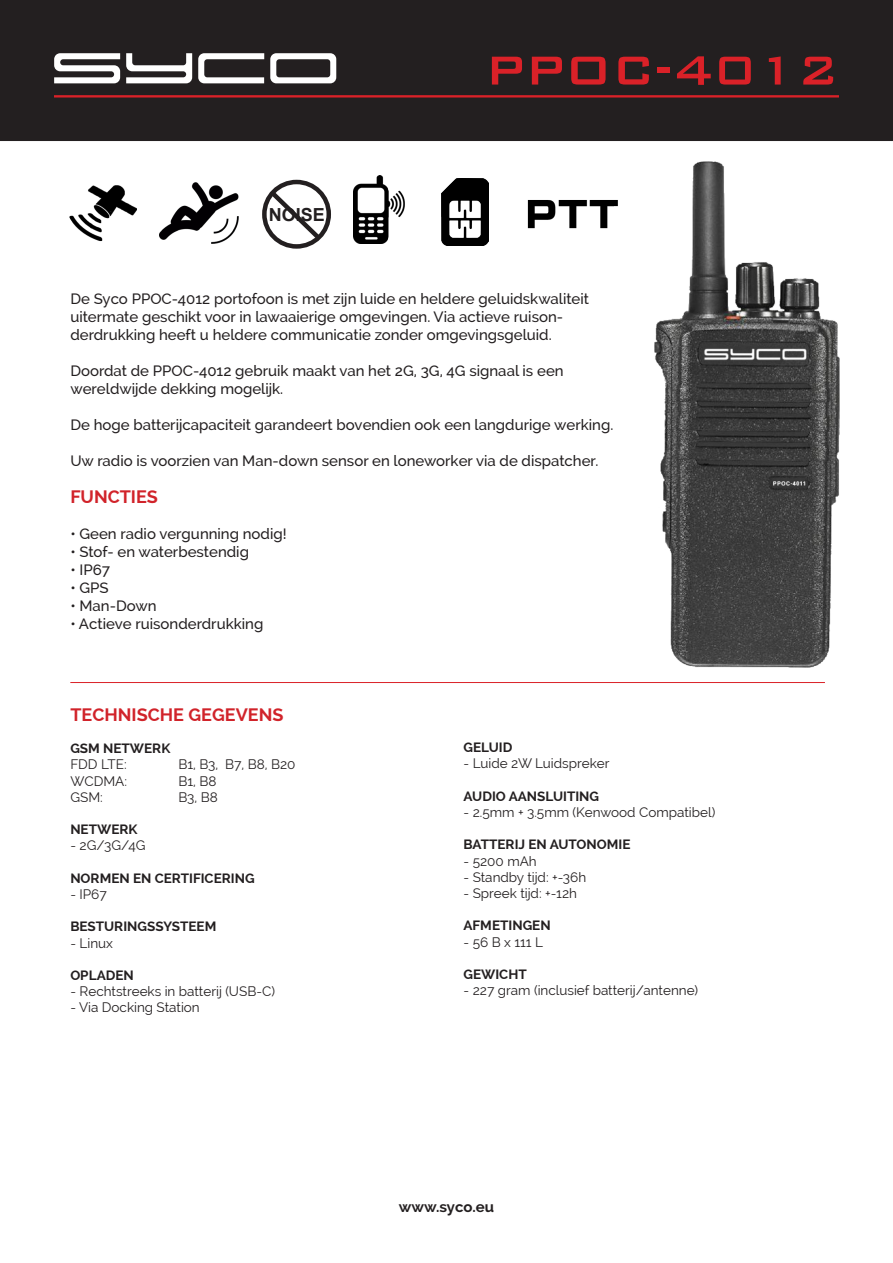
<style>
.page{position:relative;width:893px;height:1263px;background:#fff}
.page>*{position:absolute;margin:0;border:0;box-sizing:border-box;transform-origin:0 0}
.t1{font:500 54px "Bank Gothic BT";letter-spacing:-.005em;color:#da2128}
.t2{font:700 18px "Raleway";color:#d1232a}
.t3{font:700 18px "Arial";color:#231f20}
.t4{font:500 15px/18px "Raleway";color:#231f20}
.t5{font:700 15px "Raleway";color:#231f20}
.t6{font:13.5px "Raleway";color:#231f20}
.t7{font:700 13.5px "Raleway";color:#231f20}
</style>
<div class="page">
<div style="left:1px;top:1px;width:891px;height:139px;background:#231f20"></div>
<div style="left:0;top:0;width:893px;height:141px;border:2px solid #231f20"></div>
<hr style="left:54px;top:95px;width:785px;height:3px;background:#da2128">
<svg style="left:54px;top:53px;width:282px;height:30px"></svg>
<hr style="left:70px;top:682px;width:755px;height:1px;background:#da2128">
<img style="left:655px;top:162px;width:184px;height:506px">
<img style="left:69px;top:185px;width:68px;height:57px">
<img style="left:354px;top:175px;width:51px;height:69px">
<img style="left:527px;top:200px;width:91px;height:29px">
<img style="left:441px;top:179px;width:47px;height:66px">
<img style="left:159px;top:182px;width:80px;height:62px">
<div style="left:262px;top:180px;width:69px;height:69px;border:4px solid #231f20;border-radius:50%"></div>
<svg style="left:267px;top:187px;width:59px;height:58px"></svg>
<p class="t3" style="left:269px;top:202px;width:58px">NOISE</p>
<p class="t1" style="left:485px;top:41px;width:356px">PPOC-4012</p>
<p class="t4" style="left:70px;top:290px;width:520px">De Syco PPOC-4012 portofoon is met zijn luide en heldere geluidskwaliteit</p>
<p class="t4" style="left:70px;top:308px;width:494px">uitermate geschikt voor in lawaaierige omgevingen. Via actieve ruison&shy;derdrukking heeft u heldere communicatie zonder omgevingsgeluid.</p>
<p class="t4" style="left:70px;top:362px;width:495px">Doordat de PPOC-4012 gebruik maakt van het 2G, 3G, 4G signaal is een</p>
<p class="t4" style="left:70px;top:380px;width:214px">wereldwijde dekking mogelijk.</p>
<p class="t4" style="left:70px;top:416px;width:544px">De hoge batterijcapaciteit garandeert bovendien ook een langdurige werking.</p>
<p class="t4" style="left:70px;top:452px;width:529px">Uw radio is voorzien van Man-down sensor en loneworker via de dispatcher.</p>
<p class="t2" style="left:70px;top:486px;width:89px">FUNCTIES</p>
<p class="t4" style="left:70px;top:524px;width:218px">• Geen radio vergunning nodig!</p>
<p class="t4" style="left:70px;top:542px;width:180px">• Stof- en waterbestendig</p>
<p class="t4" style="left:70px;top:560px;width:41px">• IP67</p>
<p class="t4" style="left:70px;top:578px;width:40px">• GPS</p>
<p class="t4" style="left:70px;top:596px;width:88px">• Man-Down</p>
<p class="t4" style="left:70px;top:614px;width:195px">• Actieve ruisonderdrukking</p>
<p class="t2" style="left:70px;top:704px;width:215px">TECHNISCHE GEGEVENS</p>
<p class="t7" style="left:70px;top:741px;width:102px">GSM NETWERK</p>
<p class="t6" style="left:70px;top:757px;width:58px">FDD LTE:</p>
<p class="t6" style="left:178px;top:757px;width:119px">B1, B3, B7, B8, B20</p>
<p class="t6" style="left:70px;top:773px;width:58px">WCDMA:</p>
<p class="t6" style="left:178px;top:773px;width:40px">B1, B8</p>
<p class="t6" style="left:70px;top:789px;width:34px">GSM:</p>
<p class="t6" style="left:178px;top:789px;width:41px">B3, B8</p>
<p class="t7" style="left:70px;top:822px;width:69px">NETWERK</p>
<p class="t6" style="left:70px;top:838px;width:77px">- 2G/3G/4G</p>
<p class="t7" style="left:70px;top:870px;width:186px">NORMEN EN CERTIFICERING</p>
<p class="t6" style="left:70px;top:886px;width:38px">- IP67</p>
<p class="t7" style="left:70px;top:919px;width:148px">BESTURINGSSYSTEEM</p>
<p class="t6" style="left:70px;top:935px;width:44px">- Linux</p>
<p class="t7" style="left:70px;top:967px;width:65px">OPLADEN</p>
<p class="t6" style="left:70px;top:983px;width:206px">- Rechtstreeks in batterij (USB-C)</p>
<p class="t6" style="left:70px;top:1000px;width:131px">- Via Docking Station</p>
<p class="t7" style="left:463px;top:740px;width:50px">GELUID</p>
<p class="t6" style="left:463px;top:756px;width:148px">- Luide 2W Luidspreker</p>
<p class="t7" style="left:463px;top:788px;width:137px">AUDIO AANSLUITING</p>
<p class="t6" style="left:463px;top:804px;width:253px">- 2.5mm + 3.5mm (Kenwood Compatibel)</p>
<p class="t7" style="left:463px;top:837px;width:169px">BATTERIJ EN AUTONOMIE</p>
<p class="t6" style="left:463px;top:853px;width:75px">- 5200 mAh</p>
<p class="t6" style="left:463px;top:869px;width:124px">- Standby tijd: +-36h</p>
<p class="t6" style="left:463px;top:885px;width:115px">- Spreek tijd: +-12h</p>
<p class="t7" style="left:463px;top:918px;width:89px">AFMETINGEN</p>
<p class="t6" style="left:463px;top:934px;width:81px">- 56 B x 111 L</p>
<p class="t7" style="left:463px;top:966px;width:65px">GEWICHT</p>
<p class="t6" style="left:463px;top:982px;width:236px">- 227 gram (inclusief batterij/antenne)</p>
<p class="t5" style="left:399px;top:1198px;width:97px">www.syco.eu</p>
</div>
